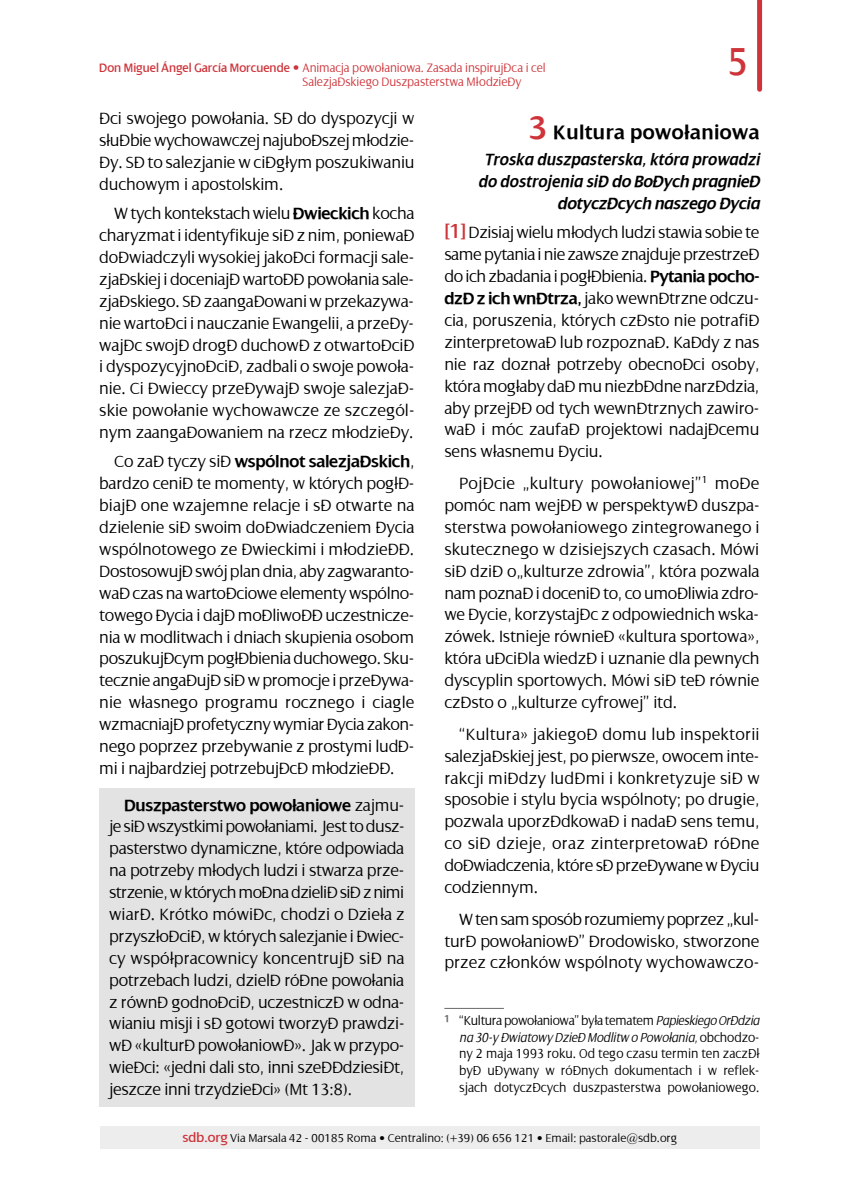
<style>
.page{position:relative;width:844px;height:1191px;background:#fff}
.page>*{position:absolute;margin:0;border:0;box-sizing:border-box;transform-origin:0 0}
.t1{font:42px "Dialog";color:#ce343a;scale:.9 1}
.t2{font:600 21px "Dialog";letter-spacing:.02em;color:#000}
.t3{font:300 17.5px/21.9px "Dialog";letter-spacing:-.01em;color:#000;text-align:justify}
.t4{font:italic 600 17.5px/21.9px "Dialog";letter-spacing:.01em;color:#000;text-align:right;scale:.95 1}
.t5{font:300 14px/16.6px "Dialog";color:#000;text-align:justify;scale:.95 1}
.t6{font:300 13.12px "Dialog";letter-spacing:-.005em;color:#ce343a;scale:.95 1}
.t7{font:300 12.25px "Dialog";color:#000}
.s1{font-weight:400}
.s2{font-weight:400;font-size:14px}
.s3{font-weight:600}
.s4{font-size:35px;color:#ce343a}
.s5{font-weight:400;font-size:21.88px;color:#ce343a}
.s6{font-style:italic}
.s7{font-weight:400;font-size:14px;color:#ce343a}
</style>
<div class="page">
<div style="left:100px;top:1126px;width:659px;height:22px;background:#ededed"></div>
<div style="left:99px;top:788px;width:315px;height:318px;background:#e3e3e3"></div>
<hr style="left:444px;top:1008px;width:60px;height:1px;background:#6a6a69">
<svg style="left:757px;top:0;width:4px;height:89px"></svg>
<p class="t6" style="left:99px;top:60px;width:471px"><span class="s1">Don Miguel Ángel García Morcuende</span> <span class="s2">•</span> Animacja powołaniowa. Zasada inspirująca i cel</p>
<p class="t6" style="left:302px;top:75px;width:232px">Salezjańskiego Duszpasterstwa Młodzieży</p>
<h1 class="t1" style="left:728px;top:39px;width:23px">5</h1>
<p class="t3" style="left:99px;top:108px;width:317px">ści swojego powołania. Są do dyspozycji w służbie wychowawczej najuboższej młodzie&shy;ży. Są to salezjanie w ciągłym poszukiwaniu duchowym i apostolskim.</p>
<p class="t3" style="left:99px;top:203px;width:317px;text-indent:15px">W tych kontekstach wielu <span class="s3">świeckich</span> kocha charyzmat i identyfikuje się z nim, ponieważ doświadczyli wysokiej jakości formacji sale&shy;zjańskiej i doceniają wartość powołania sale&shy;zjańskiego. Są zaangażowani w przekazywa&shy;nie wartości i nauczanie Ewangelii, a przeży&shy;wając swoją drogę duchową z otwartością i dyspozycyjnością, zadbali o swoje powoła&shy;nie. Ci świeccy przeżywają swoje salezjań&shy;skie powołanie wychowawcze ze szczegól&shy;nym zaangażowaniem na rzecz młodzieży.</p>
<p class="t3" style="left:99px;top:451px;width:317px;text-indent:15px">Co zaś tyczy się <span class="s3">wspólnot salezjańskich</span>, bardzo cenią te momenty, w których pogłę&shy;biają one wzajemne relacje i są otwarte na dzielenie się swoim doświadczeniem życia wspólnotowego ze świeckimi i młodzieżą.<br>Dostosowują swój plan dnia, aby zagwaranto&shy;wać czas na wartościowe elementy wspólno&shy;towego życia i dają możliwość uczestnicze&shy;nia w modlitwach i dniach skupienia osobom poszukującym pogłębienia duchowego. Sku&shy;tecznie angażują się w promocje i przeżywa&shy;nie własnego programu rocznego i ciagle wzmacniają profetyczny wymiar życia zakon&shy;nego poprzez przebywanie z prostymi ludź&shy;mi i najbardziej potrzebującą młodzieżą.</p>
<p class="t3" style="left:109px;top:794px;width:297px;text-indent:15px"><span class="s3">Duszpasterstwo powołaniowe</span> zajmu&shy;je się wszystkimi powołaniami. Jest to dusz&shy;pasterstwo dynamiczne, które odpowiada na potrzeby młodych ludzi i stwarza prze&shy;strzenie, w których można dzielić się z nimi wiarą. Krótko mówiąc, chodzi o Dzieła z przyszłością, w których salezjanie i świec&shy;cy współpracownicy koncentrują się na potrzebach ludzi, dzielą różne powołania z równą godnością, uczestniczą w odna&shy;wianiu misji i są gotowi tworzyć prawdzi&shy;wą «kulturę powołaniową». Jak w przypo&shy;wieści: «jedni dali sto, inni sześćdziesiąt, jeszcze inni trzydzieści» (Mt 13:8).</p>
<p class="t2" style="left:528px;top:121px;width:232px"><span class="s4">3</span> Kultura powołaniowa</p>
<p class="t4" style="left:478px;top:149px;width:298px">Troska duszpasterska, która prowadzi do dostrojenia się do Bożych pragnień dotyczących naszego życia</p>
<p class="t3" style="left:444px;top:222px;width:317px"><span class="s5">[1]</span> Dzisiaj wielu młodych ludzi stawia sobie te same pytania i nie zawsze znajduje przestrzeń do ich zbadania i pogłębienia. <span class="s3">Pytania pocho&shy;dzą z ich wnętrza,</span> jako wewnętrzne odczu&shy;cia, poruszenia, których często nie potrafią zinterpretować lub rozpoznać. Każdy z nas nie raz doznał potrzeby obecności osoby, która mogłaby dać mu niezbędne narzędzia, aby przejść od tych wewnętrznych zawiro&shy;wań i móc zaufać projektowi nadającemu sens własnemu życiu.</p>
<p class="t3" style="left:444px;top:472px;width:317px;text-indent:15px">Pojęcie „kultury powołaniowej”<sup>1</sup> może pomóc nam wejść w perspektywę duszpa&shy;sterstwa powołaniowego zintegrowanego i skutecznego w dzisiejszych czasach. Mówi się dziś o„kulturze zdrowia”, która pozwala nam poznać i docenić to, co umożliwia zdro&shy;we życie, korzystając z odpowiednich wska&shy;zówek. Istnieje również «kultura sportowa», która uściśla wiedzę i uznanie dla pewnych dyscyplin sportowych. Mówi się też równie często o „kulturze cyfrowej” itd.</p>
<p class="t3" style="left:444px;top:723px;width:317px;text-indent:15px">“Kultura» jakiegoś domu lub inspektorii salezjańskiej jest, po pierwsze, owocem inte&shy;rakcji między ludźmi i konkretyzuje się w sposobie i stylu bycia wspólnoty; po drugie, pozwala uporządkować i nadać sens temu, co się dzieje, oraz zinterpretować różne doświadczenia, które są przeżywane w życiu codziennym.</p>
<p class="t3" style="left:444px;top:908px;width:316px;text-indent:15px">W ten sam sposób rozumiemy poprzez „kul&shy;turę powołaniową” środowisko, stworzone przez członków wspólnoty wychowawczo-</p>
<p class="t5" style="left:459px;top:1012px;width:317px;text-indent:-15px"><sup>1</sup> “Kultura powołaniowa” była tematem <span class="s6">Papieskiego Orędzia na 30-y Światowy Dzień Modlitw o Powołania,</span> obchodzo&shy;ny 2 maja 1993 roku. Od tego czasu termin ten zaczął być używany w różnych dokumentach i w reflek&shy;sjach dotyczących duszpasterstwa powołaniowego.</p>
<p class="t7" style="left:182px;top:1131px;width:496px"><span class="s7">sdb.org</span> Via Marsala 42 - 00185 Roma • Centralino: (+39) 06 656 121 • Email: pastorale@sdb.org</p>
</div>
